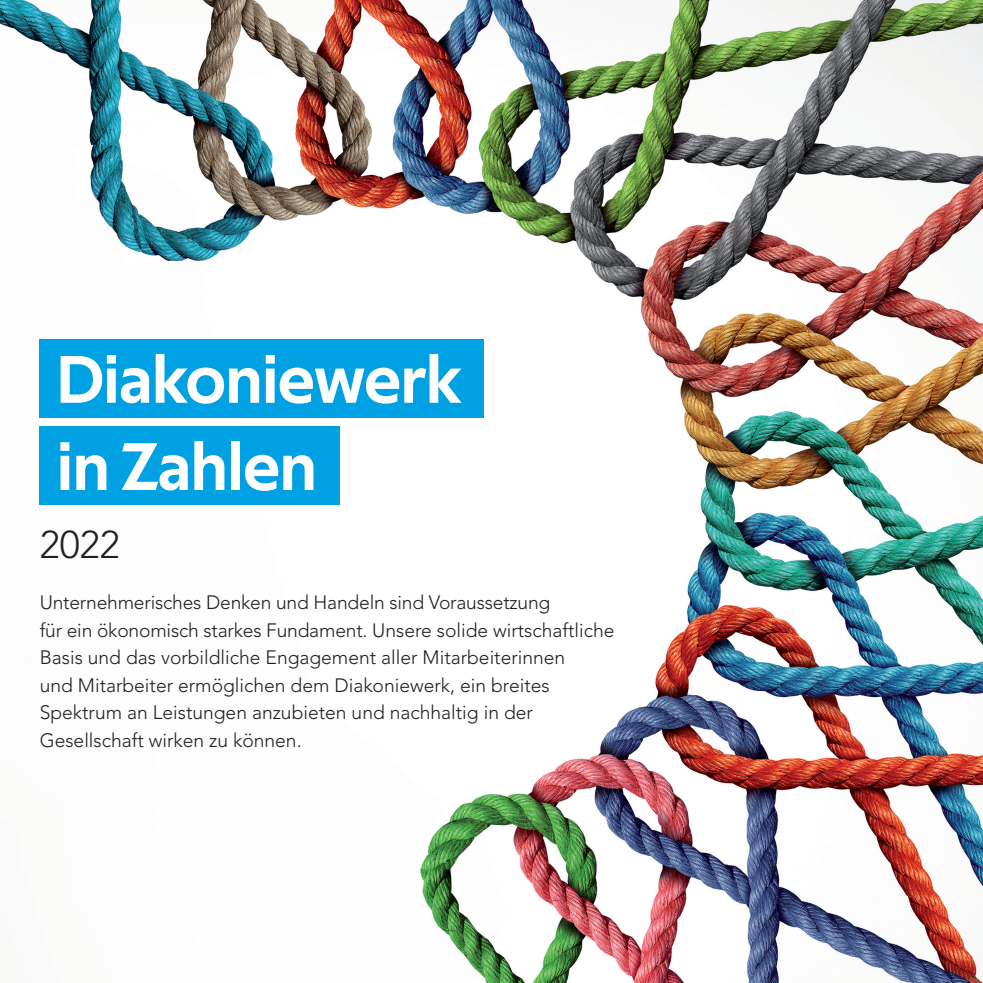
<style>
.page{position:relative;width:983px;height:983px;background:#fff}
.page>*{position:absolute;margin:0;border:0;box-sizing:border-box;transform-origin:0 0}
.t1{font:67.9px/87.1px "Techna Sans";color:#fff}
.t2{font:300 38.5px "Avenir LT Std";color:#231f20}
.t3{font:300 19.25px/27.5px "Avenir LT Std";color:#231f20}
</style>
<div class="page">
<img style="left:0;top:0;width:982px;height:982px">
<div style="left:40px;top:339px;width:444px;height:78px;background:#00a1e3"></div>
<div style="left:40px;top:426px;width:300px;height:78px;background:#00a1e3"></div>
<h1 class="t1" style="left:57px;top:336px;width:406px">Diakoniewerk in Zahlen</h1>
<h2 class="t2" style="left:40px;top:522px;width:81px">2022</h2>
<p class="t3" style="left:40px;top:588px;width:576px">Unternehmerisches Denken und Handeln sind Voraussetzung<br>für ein ökonomisch starkes Fundament. Unsere solide wirtschaftliche Basis und das vorbildliche Engagement aller Mitarbeiterinnen<br>und Mitarbeiter ermöglichen dem Diakoniewerk, ein breites Spektrum an Leistungen anzubieten und nachhaltig in der Gesellschaft wirken zu können.</p>
</div>
